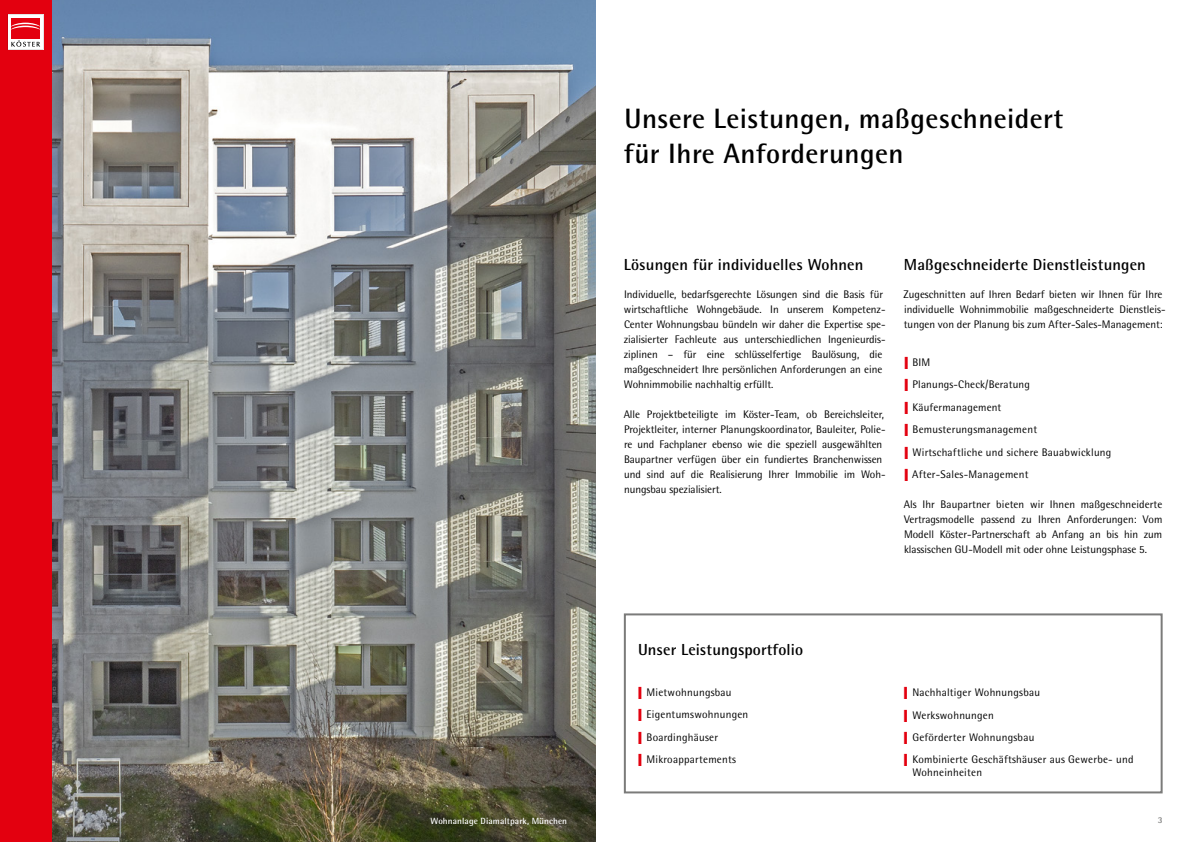
<style>
.page{position:relative;width:1191px;height:842px;background:#fff}
.page>*{position:absolute;margin:0;border:0;box-sizing:border-box;transform-origin:0 0}
.t1{font:700 28px/35px "Rotis Semi Sans Pro";letter-spacing:.015em;color:#000}
.t2{font:700 16px "Rotis Semi Sans Pro";letter-spacing:.01em;color:#000}
.t3{font:11px/15px "Rotis Semi Sans Pro";letter-spacing:-.005em;color:#000}
.t4{font:11px/22.5px "Rotis Semi Sans Pro";letter-spacing:.02em;color:#000}
.t5{font:700 9px "Rotis Semi Sans Pro";letter-spacing:.01em;color:#fff}
.t6{font:700 9px "Rotis Semi Sans Pro";color:#7b7b7a}
.s1{color:#e3000f}
</style>
<div class="page">
<img style="left:51px;top:0;width:544px;height:842px">
<div style="left:0;top:0;width:51px;height:842px;background:#e3000f"></div>
<svg style="left:8px;top:14px;width:35px;height:36px"></svg>
<div style="left:425px;top:811px;width:148px;height:21px;background:#000;opacity:.5"></div>
<div style="left:624px;top:613px;width:538px;height:180px;border:2px solid #7b7b7a"></div>
<h1 class="t1" style="left:624px;top:101px;width:441px">Unsere Leistungen, maßgeschneidert für Ihre Anforderungen</h1>
<h2 class="t2" style="left:624px;top:254px;width:241px">Lösungen für individuelles Wohnen</h2>
<p class="t3" style="left:623px;top:287px;width:263px">Individuelle, bedarfsgerechte Lösungen sind die Basis für wirtschaftliche Wohngebäude. In unserem Kompetenz-Center Wohnungsbau bündeln wir daher die Expertise spe&shy;zialisierter Fachleute aus unterschiedlichen Ingenieurdis&shy;ziplinen – für eine schlüsselfertige Baulösung, die maßgeschneidert Ihre persönlichen Anforderungen an eine Wohnimmobilie nachhaltig erfüllt.</p>
<p class="t3" style="left:623px;top:407px;width:263px">Alle Projektbeteiligte im Köster-Team, ob Bereichsleiter, Projektleiter, interner Planungskoordinator, Bauleiter, Polie&shy;re und Fachplaner ebenso wie die speziell ausgewählten Baupartner verfügen über ein fundiertes Branchenwissen und sind auf die Realisierung Ihrer Immobilie im Woh&shy;nungsbau spezialisiert.</p>
<h2 class="t2" style="left:904px;top:254px;width:243px">Maßgeschneiderte Dienstleistungen</h2>
<p class="t3" style="left:903px;top:287px;width:263px">Zugeschnitten auf Ihren Bedarf bieten wir Ihnen für Ihre individuelle Wohnimmobilie maßgeschneiderte Dienstleis&shy;tungen von der Planung bis zum After-Sales-Management:</p>
<p class="t4" style="left:904px;top:351px;width:208px"><span class="s1">❙</span> BIM<br><span class="s1">❙</span> Planungs-Check/Beratung<br><span class="s1">❙</span> Käufermanagement<br><span class="s1">❙</span> Bemusterungsmanagement<br><span class="s1">❙</span> Wirtschaftliche und sichere Bauabwicklung <span class="s1">❙</span> After-Sales-Management</p>
<p class="t3" style="left:903px;top:497px;width:260px;text-align:justify">Als Ihr Baupartner bieten wir Ihnen maßgeschneiderte Vertragsmodelle passend zu Ihren Anforderungen: Vom Modell Köster-Partnerschaft ab Anfang an bis hin zum klassischen GU-Modell mit oder ohne Leistungsphase 5.</p>
<h2 class="t2" style="left:638px;top:639px;width:167px">Unser Leistungsportfolio</h2>
<p class="t4" style="left:638px;top:681px;width:112px"><span class="s1">❙</span> Mietwohnungsbau<br><span class="s1">❙</span> Eigentumswohnungen <span class="s1">❙</span> Boardinghäuser<br><span class="s1">❙</span> Mikroappartements</p>
<p class="t4" style="left:904px;top:681px;width:231px;line-height:22.2px"><span class="s1">❙</span> Nachhaltiger Wohnungsbau<br><span class="s1">❙</span> Werkswohnungen<br><span class="s1">❙</span> Geförderter Wohnungsbau<br><span class="s1">❙</span> Kombinierte Geschäftshäuser aus Gewerbe- und</p>
<p class="t4" style="left:912px;top:761px;width:71px">Wohneinheiten</p>
<p class="t6" style="left:65px;top:815px;width:6px">2</p>
<p class="t5" style="left:430px;top:816px;width:138px">Wohnanlage Diamaltpark, München</p>
<p class="t6" style="left:1157px;top:815px;width:6px">3</p>
</div>
